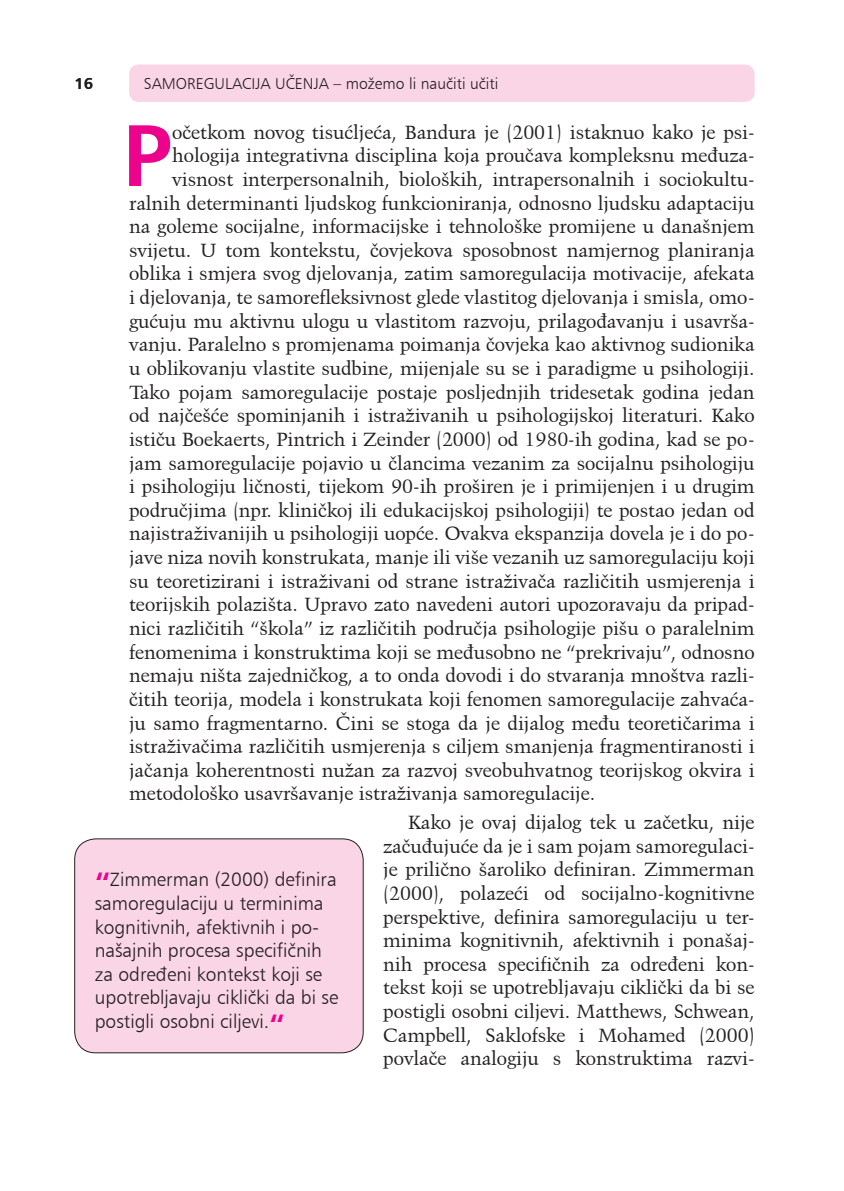
<style>
.page{position:relative;width:844px;height:1191px;background:#fff}
.page>*{position:absolute;margin:0;border:0;box-sizing:border-box;transform-origin:0 0}
.bodi_1{font:87.33px "Humanist 777 BT Bold B";color:#ed028c}
.bodi_1-2{font:19.25px "Kuenstler 480 BT";color:#231f20}
.bodi{font:19.25px/23.6px "Kuenstler 480 BT";color:#231f20;text-align:justify}
.bodi-2{font:19.25px/23.6px "Humanist 777 BT Light B";color:#231f20}
.t1{font:15.75px "Humanist 777 BT Light B";color:#231f20}
.t2{font:15.75px "Humanist 777 BT Bold B";color:#231f20}
.s1{font-family:"Humanist 777 BT Bold B";font-size:29.75px;color:#ed028c}
</style>
<div class="page">
<div style="left:129px;top:64px;width:625px;height:38px;background:#fad5e5;border-radius:10px"></div>
<div style="left:75px;top:839px;width:288px;height:213px;background:#fad5e5;border-radius:21px"></div>
<div style="left:74px;top:838px;width:289px;height:215px;border:1px solid #231f20;border-radius:21px"></div>
<p class="t2" style="left:74px;top:73px;width:20px">16</p>
<p class="t1" style="left:144px;top:74px;width:355px">SAMOREGULACIJA UČENJA – možemo li naučiti učiti</p>
<p class="bodi_1" style="left:122px;top:100px;width:51px">P</p>
<p class="bodi_1-2" style="left:172px;top:120px;width:583px">očetkom novog tisućljeća, Bandura je (2001) istaknuo kako je psi-</p>
<p class="bodi_1-2" style="left:172px;top:144px;width:583px">hologija integrativna disciplina koja proučava kompleksnu međuza-</p>
<p class="bodi_1-2" style="left:172px;top:167px;width:583px">visnost interpersonalnih, bioloških, intrapersonalnih i sociokultu-</p>
<p class="bodi_1-2" style="left:129px;top:191px;width:627px">ralnih determinanti ljudskog funkcioniranja, odnosno ljudsku adaptaciju</p>
<p class="bodi_1-2" style="left:129px;top:215px;width:627px">na goleme socijalne, informacijske i tehnološke promijene u današnjem</p>
<p class="bodi_1-2" style="left:129px;top:238px;width:627px">svijetu. U tom kontekstu, čovjekova sposobnost namjernog planiranja</p>
<p class="bodi_1-2" style="left:129px;top:262px;width:627px">oblika i smjera svog djelovanja, zatim samoregulacija motivacije, afekata</p>
<p class="bodi_1-2" style="left:129px;top:285px;width:627px">i djelovanja, te samorefleksivnost glede vlastitog djelovanja i smisla, omo-</p>
<p class="bodi_1-2" style="left:129px;top:309px;width:627px">gućuju mu aktivnu ulogu u vlastitom razvoju, prilagođavanju i usavrša-</p>
<p class="bodi_1-2" style="left:129px;top:333px;width:627px">vanju. Paralelno s promjenama poimanja čovjeka kao aktivnog sudionika</p>
<p class="bodi_1-2" style="left:129px;top:356px;width:627px">u oblikovanju vlastite sudbine, mijenjale su se i paradigme u psihologiji.</p>
<p class="bodi_1-2" style="left:129px;top:380px;width:627px">Tako pojam samoregulacije postaje posljednjih tridesetak godina jedan</p>
<p class="bodi_1-2" style="left:129px;top:404px;width:627px">od najčešće spominjanih i istraživanih u psihologijskoj literaturi. Kako</p>
<p class="bodi_1-2" style="left:129px;top:427px;width:627px">ističu Boekaerts, Pintrich i Zeinder (2000) od 1980-ih godina, kad se po-</p>
<p class="bodi_1-2" style="left:129px;top:451px;width:627px">jam samoregulacije pojavio u člancima vezanim za socijalnu psihologiju</p>
<p class="bodi_1-2" style="left:129px;top:474px;width:627px">i psihologiju ličnosti, tijekom 90-ih proširen je i primijenjen i u drugim</p>
<p class="bodi_1-2" style="left:129px;top:498px;width:627px">područjima (npr. kliničkoj ili edukacijskoj psihologiji) te postao jedan od</p>
<p class="bodi_1-2" style="left:129px;top:522px;width:627px">najistraživanijih u psihologiji uopće. Ovakva ekspanzija dovela je i do po-</p>
<p class="bodi_1-2" style="left:129px;top:545px;width:627px">jave niza novih konstrukata, manje ili više vezanih uz samoregulaciju koji</p>
<p class="bodi_1-2" style="left:129px;top:569px;width:627px">su teoretizirani i istraživani od strane istraživača različitih usmjerenja i</p>
<p class="bodi_1-2" style="left:129px;top:593px;width:627px">teorijskih polazišta. Upravo zato navedeni autori upozoravaju da pripad-</p>
<p class="bodi_1-2" style="left:129px;top:616px;width:627px">nici različitih “škola” iz različitih područja psihologije pišu o paralelnim</p>
<p class="bodi_1-2" style="left:129px;top:640px;width:627px">fenomenima i konstruktima koji se međusobno ne “prekrivaju”, odnosno</p>
<p class="bodi_1-2" style="left:129px;top:663px;width:627px">nemaju ništa zajedničkog, a to onda dovodi i do stvaranja mnoštva razli-</p>
<p class="bodi_1-2" style="left:129px;top:687px;width:627px">čitih teorija, modela i konstrukata koji fenomen samoregulacije zahvaća-</p>
<p class="bodi_1-2" style="left:129px;top:711px;width:627px">ju samo fragmentarno. Čini se stoga da je dijalog među teoretičarima i</p>
<p class="bodi_1-2" style="left:129px;top:734px;width:627px">istraživačima različitih usmjerenja s ciljem smanjenja fragmentiranosti i</p>
<p class="bodi_1-2" style="left:129px;top:758px;width:627px">jačanja koherentnosti nužan za razvoj sveobuhvatnog teorijskog okvira i</p>
<p class="bodi_1-2" style="left:129px;top:782px;width:467px">metodološko usavršavanje istraživanja samoregulacije.</p>
<p class="bodi" style="left:383px;top:810px;width:373px;text-indent:25px">Kako je ovaj dijalog tek u začetku, nije začuđujuće da je i sam pojam samoregulaci&shy;je prilično šaroliko definiran. Zimmerman (2000), polazeći od socijalno-kognitivne perspektive, definira samoregulaciju u ter&shy;minima kognitivnih, afektivnih i ponašaj&shy;nih procesa specifičnih za određeni kon&shy;tekst koji se upotrebljavaju ciklički da bi se postigli osobni ciljevi. Matthews, Schwean, Campbell, Saklofske i Mohamed (2000) povlače analogiju s konstruktima razvi-</p>
<p class="bodi-2" style="left:95px;top:867px;width:245px"><span class="s1">“</span>Zimmerman (2000) definira samoregulaciju u terminima kognitivnih, afektivnih i po&shy;našajnih procesa specifičnih za određeni kontekst koji se upotrebljavaju ciklički da bi se postigli osobni ciljevi.<span class="s1">“</span></p>
</div>
